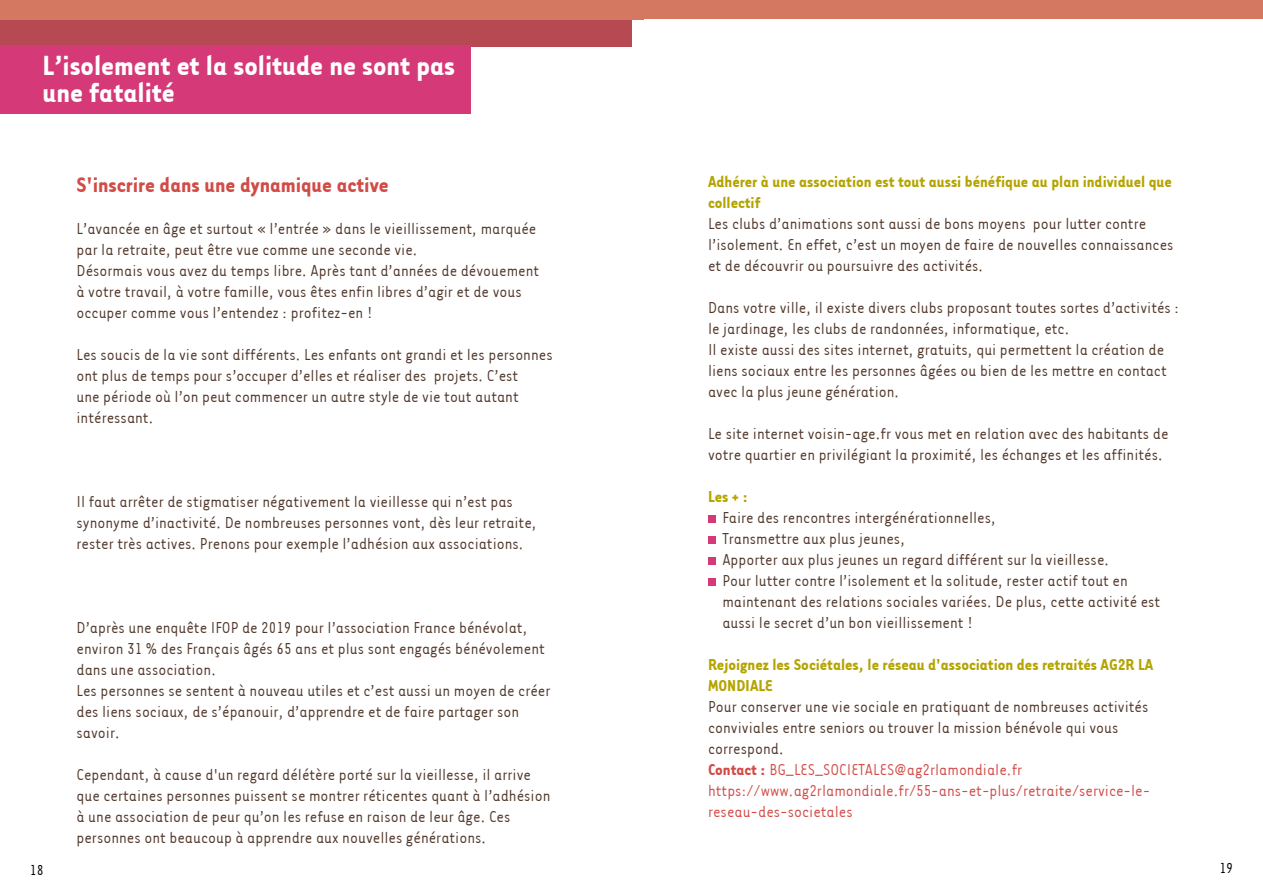
<style>
.page{position:relative;width:1263px;height:893px;background:#fff}
.page>*{position:absolute;margin:0;border:0;box-sizing:border-box;transform-origin:0 0}
.t1{font:700 31.5px/27px "Tarzana Narrow";color:#fff}
._4-Nom_contact_orang{font:700 24px "Tarzana Narrow";color:#d14b47}
._4-Nom_contact_orang-2{font:18px/21px "Tarzana Narrow";color:#503629}
._4-Nom_contact_orang-3{font:700 18px/21px "Tarzana Narrow";color:#b4a400}
._4-Nom_contact_orang-4{font:18px/21px "Tarzana Narrow";color:#d14b47}
.t2{font:16.5px "Tarzana Narrow";color:#000}
.s1{font-weight:700}
</style>
<div class="page">
<div style="left:0;top:0;width:631px;height:47px;background:#b64952"></div>
<div style="left:0;top:0;width:643px;height:19px;background:#d47861"></div>
<div style="left:631px;top:0;width:632px;height:19px;background:#d47861"></div>
<div style="left:0;top:46px;width:471px;height:68px;background:#d53977"></div>
<div style="left:708px;top:516px;width:7px;height:7px;background:#d53977"></div>
<div style="left:708px;top:537px;width:7px;height:7px;background:#d53977"></div>
<div style="left:708px;top:558px;width:7px;height:7px;background:#d53977"></div>
<div style="left:708px;top:579px;width:7px;height:7px;background:#d53977"></div>
<p class="t1" style="left:43px;top:51px;width:414px">L’isolement et la solitude ne sont pas une fatalité</p>
<p class="_4-Nom_contact_orang" style="left:77px;top:170px;width:314px">S'inscrire dans une dynamique active</p>
<p class="_4-Nom_contact_orang-2" style="left:77px;top:218px;width:461px">L’avancée en âge et surtout « l’entrée » dans le vieillissement, marquée par la retraite, peut être vue comme une seconde vie.</p>
<p class="_4-Nom_contact_orang-2" style="left:77px;top:260px;width:464px">Désormais vous avez du temps libre. Après tant d’années de dévouement à votre travail, à votre famille, vous êtes enfin libres d’agir et de vous occuper comme vous l’entendez : profitez-en !</p>
<p class="_4-Nom_contact_orang-2" style="left:77px;top:344px;width:478px">Les soucis de la vie sont différents. Les enfants ont grandi et les personnes ont plus de temps pour s’occuper d’elles et réaliser des projets. C’est<br>une période où l’on peut commencer un autre style de vie tout autant intéressant.</p>
<p class="_4-Nom_contact_orang-2" style="left:77px;top:491px;width:462px">Il faut arrêter de stigmatiser négativement la vieillesse qui n’est pas synonyme d’inactivité. De nombreuses personnes vont, dès leur retraite, rester très actives. Prenons pour exemple l’adhésion aux associations.</p>
<p class="_4-Nom_contact_orang-2" style="left:77px;top:617px;width:470px">D’après une enquête IFOP de 2019 pour l’association France bénévolat, environ 31 % des Français âgés 65 ans et plus sont engagés bénévolement dans une association.</p>
<p class="_4-Nom_contact_orang-2" style="left:77px;top:680px;width:475px">Les personnes se sentent à nouveau utiles et c’est aussi un moyen de créer des liens sociaux, de s’épanouir, d’apprendre et de faire partager son savoir.</p>
<p class="_4-Nom_contact_orang-2" style="left:77px;top:764px;width:475px">Cependant, à cause d'un regard délétère porté sur la vieillesse, il arrive que certaines personnes puissent se montrer réticentes quant à l’adhésion à une association de peur qu’on les refuse en raison de leur âge. Ces personnes ont beaucoup à apprendre aux nouvelles générations.</p>
<p class="_4-Nom_contact_orang-3" style="left:708px;top:170px;width:465px">Adhérer à une association est tout aussi bénéfique au plan individuel que collectif</p>
<p class="_4-Nom_contact_orang-2" style="left:708px;top:212px;width:467px">Les clubs d’animations sont aussi de bons moyens pour lutter contre l’isolement. En effet, c’est un moyen de faire de nouvelles connaissances et de découvrir ou poursuivre des activités.</p>
<p class="_4-Nom_contact_orang-2" style="left:708px;top:296px;width:473px">Dans votre ville, il existe divers clubs proposant toutes sortes d’activités : le jardinage, les clubs de randonnées, informatique, etc.</p>
<p class="_4-Nom_contact_orang-2" style="left:708px;top:338px;width:460px">Il existe aussi des sites internet, gratuits, qui permettent la création de liens sociaux entre les personnes âgées ou bien de les mettre en contact avec la plus jeune génération.</p>
<p class="_4-Nom_contact_orang-2" style="left:708px;top:422px;width:462px">Le site internet voisin-age.fr vous met en relation avec des habitants de votre quartier en privilégiant la proximité, les échanges et les affinités.</p>
<p class="_4-Nom_contact_orang-3" style="left:708px;top:485px;width:41px">Les + :</p>
<p class="_4-Nom_contact_orang-2" style="left:722px;top:506px;width:275px">Faire des rencontres intergénérationnelles,</p>
<p class="_4-Nom_contact_orang-2" style="left:722px;top:527px;width:184px">Transmettre aux plus jeunes,</p>
<p class="_4-Nom_contact_orang-2" style="left:722px;top:548px;width:388px">Apporter aux plus jeunes un regard différent sur la vieillesse.</p>
<p class="_4-Nom_contact_orang-2" style="left:722px;top:569px;width:439px">Pour lutter contre l’isolement et la solitude, rester actif tout en maintenant des relations sociales variées. De plus, cette activité est aussi le secret d’un bon vieillissement !</p>
<p class="_4-Nom_contact_orang-3" style="left:708px;top:653px;width:447px">Rejoignez les Sociétales, le réseau d'association des retraités AG2R LA<br>MONDIALE</p>
<p class="_4-Nom_contact_orang-2" style="left:708px;top:695px;width:442px">Pour conserver une vie sociale en pratiquant de nombreuses activités conviviales entre seniors ou trouver la mission bénévole qui vous correspond.</p>
<p class="_4-Nom_contact_orang-4" style="left:708px;top:758px;width:316px"><span class="s1">Contact :</span> BG_LES_SOCIETALES@ag2rlamondiale.fr</p>
<p class="_4-Nom_contact_orang-4" style="left:708px;top:779px;width:444px">https://www.ag2rlamondiale.fr/55-ans-et-plus/retraite/service-le&shy;reseau-des-societales</p>
<p class="t2" style="left:30px;top:860px;width:15px">18</p>
<p class="t2" style="left:1219px;top:858px;width:15px">19</p>
</div>
